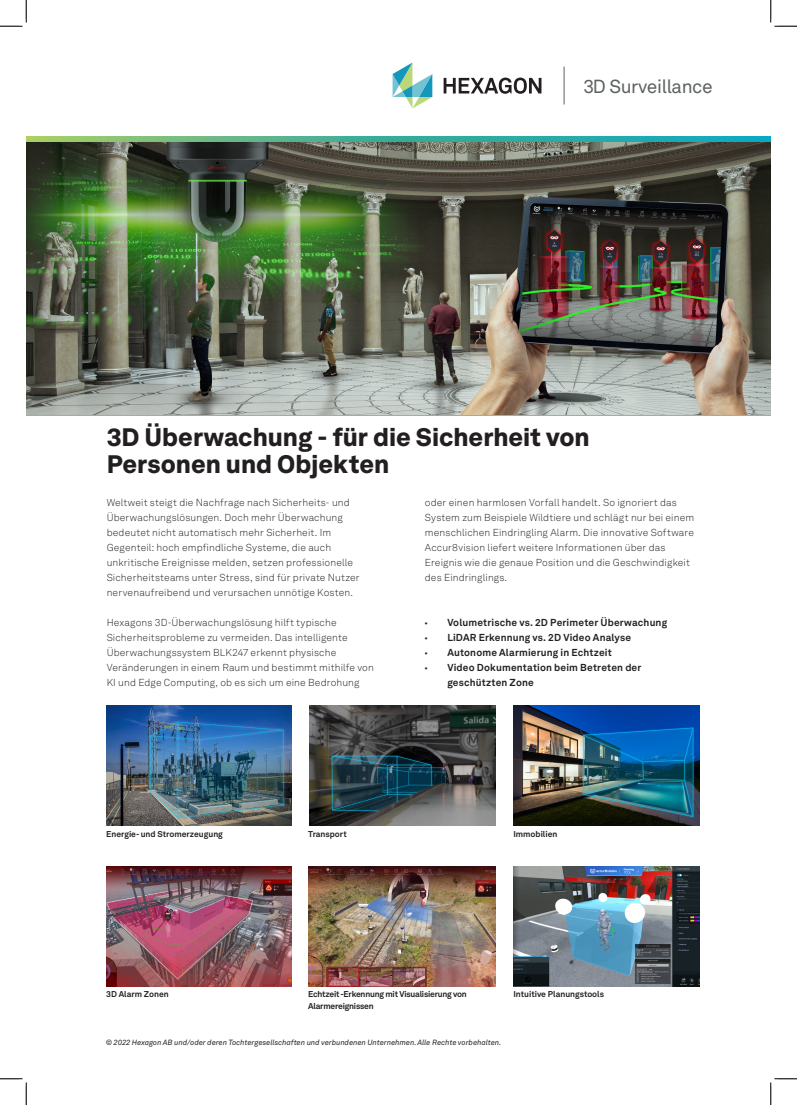
<style>
.page{position:relative;width:797px;height:1105px;background:#fff}
.page>*{position:absolute;margin:0;border:0;box-sizing:border-box;transform-origin:0 0}
.DS-Subtitle{font:900 25px/27.5px "Hexagon Akkurat";color:#231f20}
.t1{font:18.75px "Hexagon Akkurat";letter-spacing:-.02em;color:#5d6161}
.DS-Body{font:300 10px/15px "Hexagon Akkurat";letter-spacing:.015em;color:#231f20}
.t2{font:700 10px/15px "Hexagon Akkurat";letter-spacing:.015em;color:#231f20}
.t3{font:700 8.38px "Hexagon Akkurat";letter-spacing:-.005em;color:#231f20}
.t4{font:700 8.38px "Hexagon Akkurat";letter-spacing:-.025em;color:#231f20}
.DS-OBC_copyright{font:italic 7.5px "Hexagon Akkurat";color:#231f20}
.s1{font-family:"Myriad Pro";font-weight:400}
</style>
<div class="page">
<img style="left:26px;top:141px;width:744px;height:274px">
<img style="left:513px;top:866px;width:186px;height:120px">
<img style="left:513px;top:706px;width:186px;height:120px">
<img style="left:106px;top:866px;width:185px;height:120px">
<img style="left:106px;top:706px;width:185px;height:120px">
<img style="left:308px;top:866px;width:187px;height:120px">
<img style="left:309px;top:706px;width:187px;height:120px">
<svg style="left:26px;top:136px;width:744px;height:5px;background:#48b296"></svg>
<svg style="left:443px;top:78px;width:98px;height:16px"></svg>
<svg style="left:392px;top:63px;width:40px;height:45px"></svg>
<hr style="left:563px;top:67px;width:1px;height:37px;background:#5d6161">
<svg style="left:0;top:0;width:27px;height:27px"></svg>
<svg style="left:0;top:1078px;width:27px;height:27px"></svg>
<svg style="left:770px;top:0;width:27px;height:27px"></svg>
<svg style="left:770px;top:1078px;width:27px;height:27px"></svg>
<h2 class="t1" style="left:583px;top:72px;width:131px">3D Surveillance</h2>
<p class="DS-Subtitle" style="left:107px;top:422px;width:484px">3D Überwachung - für die Sicherheit von<br>Personen und Objekten</p>
<p class="DS-Body" style="left:107px;top:495px;width:254px">Weltweit steigt die Nachfrage nach Sicherheits- und Überwachungslösungen. Doch mehr Überwachung bedeutet nicht automatisch mehr Sicherheit. Im Gegenteil: hoch empfindliche Systeme, die auch unkritische Ereignisse melden, setzen professionelle Sicherheitsteams unter Stress, sind für private Nutzer nervenaufreibend und verursachen unnötige Kosten.</p>
<p class="DS-Body" style="left:107px;top:615px;width:269px">Hexagons 3D-Überwachungslösung hilft typische Sicherheitsprobleme zu vermeiden. Das intelligente Überwachungssystem BLK247 erkennt physische Veränderungen in einem Raum und bestimmt mithilfe von KI und Edge Computing, ob es sich um eine Bedrohung</p>
<p class="DS-Body" style="left:425px;top:495px;width:271px">oder einen harmlosen Vorfall handelt. So ignoriert das System zum Beispiele Wildtiere und schlägt nur bei einem menschlichen Eindringling Alarm. Die innovative Software Accur8vision liefert weitere Informationen über das Ereignis wie die genaue Position und die Geschwindigkeit des Eindringlings.</p>
<p class="t2" style="left:425px;top:614px;width:244px"><span class="s1">•</span> Volumetrische vs. 2D Perimeter Überwachung</p>
<p class="t2" style="left:425px;top:629px;width:208px"><span class="s1">•</span> LiDAR Erkennung vs. 2D Video Analyse</p>
<p class="t2" style="left:425px;top:644px;width:188px"><span class="s1">•</span> Autonome Alarmierung in Echtzeit</p>
<p class="t2" style="left:447px;top:659px;width:196px;text-indent:-22px"><span class="s1">•</span> Video Dokumentation beim Betreten der geschützten Zone</p>
<p class="t3" style="left:106px;top:827px;width:118px">Energie- und Stromerzeugung</p>
<p class="t3" style="left:308px;top:827px;width:40px">Transport</p>
<p class="t3" style="left:513px;top:827px;width:46px">Immobilien</p>
<p class="t3" style="left:106px;top:987px;width:64px">3D Alarm Zonen</p>
<p class="t4" style="left:308px;top:987px;width:160px">Echtzeit -Erkennung mit Visualisierung von</p>
<p class="t4" style="left:308px;top:1000px;width:67px">Alarmereignissen</p>
<p class="DS-OBC_copyright" style="left:106px;top:1036px;width:397px">© 2022 Hexagon AB und/oder deren Tochtergesellschaften und verbundenen Unternehmen. Alle Rechte vorbehalten.</p>
<p class="t3" style="left:513px;top:987px;width:92px">Intuitive Planungstools</p>
</div>
